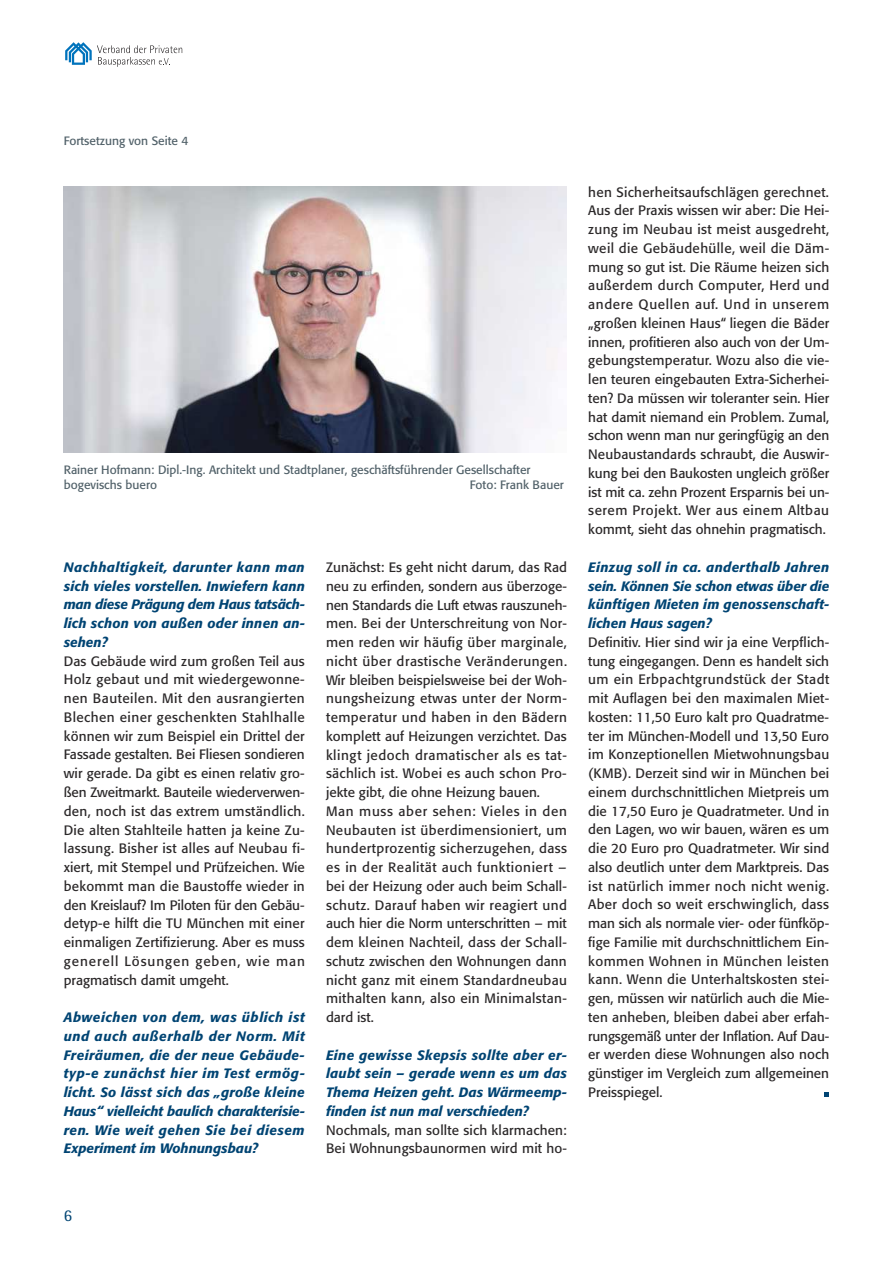
<style>
.page{position:relative;width:893px;height:1263px;background:#fff}
.page>*{position:absolute;margin:0;border:0;box-sizing:border-box;transform-origin:0 0}
.t1{font:16.5px "Rotis Semi Sans Pro";color:#004473}
.t2{font:13.5px/18.8px "Formata Std";letter-spacing:.015em;color:#2b2829;text-align:justify}
.t3{font:italic 500 13.5px/18.8px "Formata Std";letter-spacing:.005em;color:#004473;text-align:justify}
.t4{font:12px/15px "Formata Std";color:#516169}
</style>
<div class="page">
<svg style="left:65px;top:42px;width:117px;height:25px"></svg>
<svg style="left:824px;top:1092px;width:4px;height:5px"></svg>
<img style="left:64px;top:186px;width:503px;height:267px">
<p class="t4" style="left:64px;top:134px;width:126px">Fortsetzung von Seite 4</p>
<p class="t4" style="left:64px;top:462px;width:468px">Rainer Hofmann: Dipl.-Ing. Architekt und Stadtplaner, geschäftsführender Gesellschafter bogevischs buero</p>
<p class="t4" style="left:470px;top:477px;width:95px">Foto: Frank Bauer</p>
<p class="t3" style="left:64px;top:559px;width:243px">Nachhaltigkeit, darunter kann man sich vieles vorstellen. Inwiefern kann man diese Prägung dem Haus tatsäch&shy;lich schon von außen oder innen an&shy;sehen?</p>
<p class="t2" style="left:64px;top:652px;width:243px">Das Gebäude wird zum großen Teil aus Holz gebaut und mit wiedergewonne&shy;nen Bauteilen. Mit den ausrangierten Blechen einer geschenkten Stahlhalle können wir zum Beispiel ein Drittel der Fassade gestalten. Bei Fliesen sondieren wir gerade. Da gibt es einen relativ gro&shy;ßen Zweitmarkt. Bauteile wiederverwen&shy;den, noch ist das extrem umständlich.<br>Die alten Stahlteile hatten ja keine Zu&shy;lassung. Bisher ist alles auf Neubau fi&shy;xiert, mit Stempel und Prüfzeichen. Wie bekommt man die Baustoffe wieder in den Kreislauf? Im Piloten für den Gebäu&shy;detyp-e hilft die TU München mit einer einmaligen Zertifizierung. Aber es muss generell Lösungen geben, wie man pragmatisch damit umgeht.</p>
<p class="t3" style="left:64px;top:1009px;width:243px">Abweichen von dem, was üblich ist und auch außerhalb der Norm. Mit Freiräumen, die der neue Gebäude&shy;typ-e zunächst hier im Test ermög&shy;licht. So lässt sich das „große kleine Haus“ vielleicht baulich charakterisie&shy;ren. Wie weit gehen Sie bei diesem Experiment im Wohnungsbau?</p>
<p class="t2" style="left:326px;top:558px;width:243px;text-align:left">Zunächst: Es geht nicht darum, das Rad neu zu erfinden, sondern aus überzoge&shy;nen Standards die Luft etwas rauszuneh&shy;men. Bei der Unterschreitung von Nor&shy;men reden wir häufig über marginale, nicht über drastische Veränderungen.<br>Wir bleiben beispielsweise bei der Woh&shy;nungsheizung etwas unter der Norm&shy;temperatur und haben in den Bädern komplett auf Heizungen verzichtet. Das klingt jedoch dramatischer als es tat&shy;sächlich ist. Wobei es auch schon Pro&shy;jekte gibt, die ohne Heizung bauen.<br>Man muss aber sehen: Vieles in den Neubauten ist überdimensioniert, um hundertprozentig sicherzugehen, dass es in der Realität auch funktioniert – bei der Heizung oder auch beim Schall&shy;schutz. Darauf haben wir reagiert und auch hier die Norm unterschritten – mit dem kleinen Nachteil, dass der Schall&shy;schutz zwischen den Wohnungen dann nicht ganz mit einem Standardneubau mithalten kann, also ein Minimalstan&shy;dard ist.</p>
<p class="t3" style="left:326px;top:1046px;width:243px">Eine gewisse Skepsis sollte aber er&shy;laubt sein – gerade wenn es um das Thema Heizen geht. Das Wärmeemp&shy;finden ist nun mal verschieden?</p>
<p class="t2" style="left:326px;top:1121px;width:242px">Nochmals, man sollte sich klarmachen:<br>Bei Wohnungsbaunormen wird mit ho-</p>
<p class="t2" style="left:588px;top:183px;width:243px">hen Sicherheitsaufschlägen gerechnet.<br>Aus der Praxis wissen wir aber: Die Hei&shy;zung im Neubau ist meist ausgedreht, weil die Gebäudehülle, weil die Däm&shy;mung so gut ist. Die Räume heizen sich außerdem durch Computer, Herd und andere Quellen auf. Und in unserem „großen kleinen Haus“ liegen die Bäder innen, profitieren also auch von der Um&shy;gebungstemperatur. Wozu also die vie&shy;len teuren eingebauten Extra-Sicherhei&shy;ten? Da müssen wir toleranter sein. Hier hat damit niemand ein Problem. Zumal, schon wenn man nur geringfügig an den Neubaustandards schraubt, die Auswir&shy;kung bei den Baukosten ungleich größer ist mit ca. zehn Prozent Ersparnis bei un&shy;serem Projekt. Wer aus einem Altbau kommt, sieht das ohnehin pragmatisch.</p>
<p class="t3" style="left:588px;top:559px;width:243px">Einzug soll in ca. anderthalb Jahren sein. Können Sie schon etwas über die künftigen Mieten im genossenschaft&shy;lichen Haus sagen?</p>
<p class="t2" style="left:588px;top:633px;width:243px">Definitiv. Hier sind wir ja eine Verpflich&shy;tung eingegangen. Denn es handelt sich um ein Erbpachtgrundstück der Stadt mit Auflagen bei den maximalen Miet&shy;kosten: 11,50 Euro kalt pro Quadratme&shy;ter im München-Modell und 13,50 Euro im Konzeptionellen Mietwohnungsbau (KMB). Derzeit sind wir in München bei einem durchschnittlichen Mietpreis um die 17,50 Euro je Quadratmeter. Und in den Lagen, wo wir bauen, wären es um die 20 Euro pro Quadratmeter. Wir sind also deutlich unter dem Marktpreis. Das ist natürlich immer noch nicht wenig.<br>Aber doch so weit erschwinglich, dass man sich als normale vier- oder fünfköp&shy;fige Familie mit durchschnittlichem Ein&shy;kommen Wohnen in München leisten kann. Wenn die Unterhaltskosten stei&shy;gen, müssen wir natürlich auch die Mie&shy;ten anheben, bleiben dabei aber erfah&shy;rungsgemäß unter der Inflation. Auf Dau&shy;er werden diese Wohnungen also noch günstiger im Vergleich zum allgemeinen Preisspiegel.</p>
<p class="t1" style="left:64px;top:1209px;width:10px">6</p>
</div>
